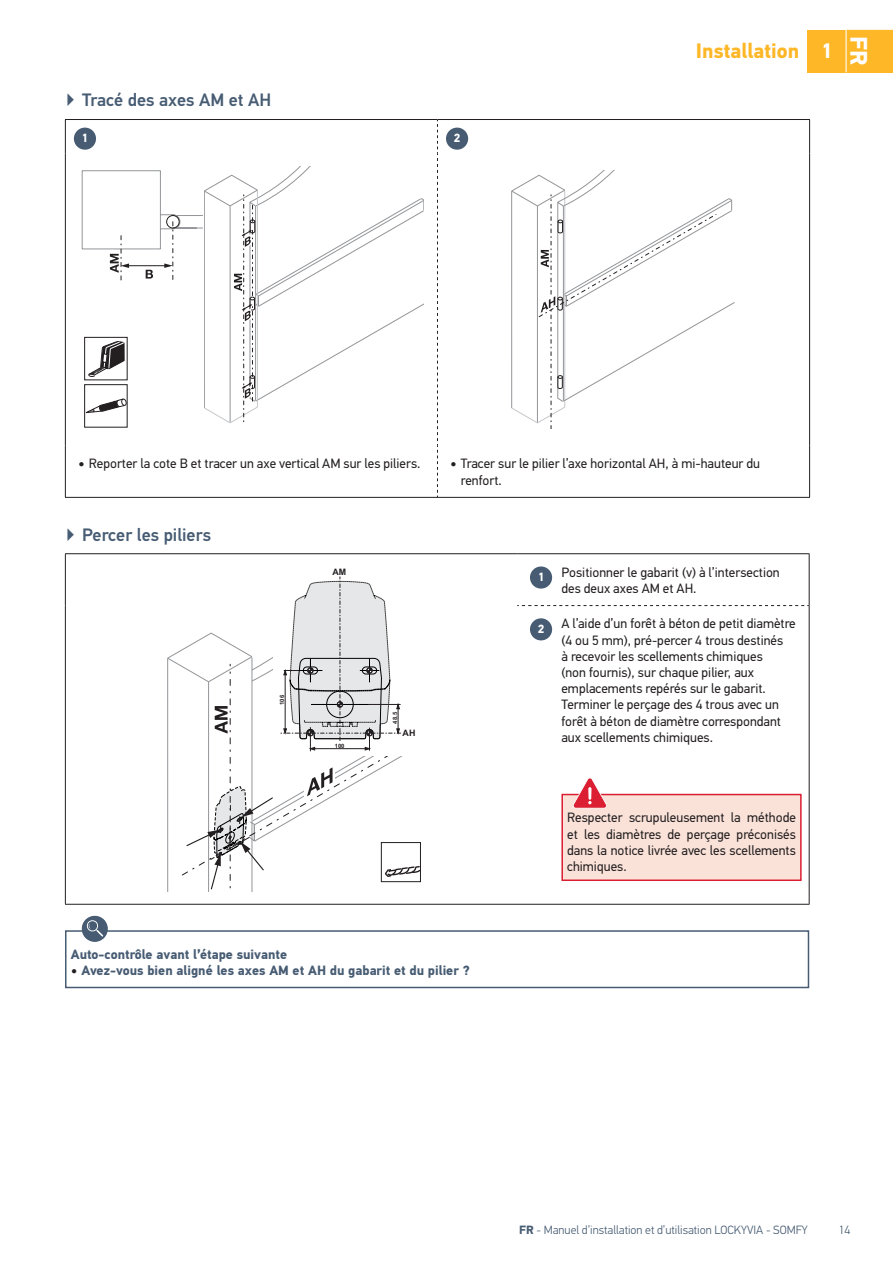
<style>
.page{position:relative;width:893px;height:1263px;background:#fff}
.page>*{position:absolute;margin:0;border:0;box-sizing:border-box;transform-origin:0 0}
.t1{font:700 24px "PF Din Text Pro";color:#fff}
.t2{font:700 21px "PF Din Text Pro";color:#fdb727}
.t3{font:700 21px "PF Din Text Pro";color:#fff}
.t4{font:500 18px "PF Din Text Pro";color:#475c73}
.t5{font:13.5px/16.2px "PF Din Text Pro";color:#231f20}
.t6{font:700 13.5px "PF Din Text Pro";color:#475c73}
.t7{font:300 12px "PF Din Text Pro";color:#475c73}
.t8{font:700 12px "PF Din Text Pro";color:#fff}
.t9{font:700 8.85px "Arial";color:#231f20}
.t10{font:700 5.85px "Arial";color:#231f20}
.s1{font-weight:700}
.s2{color:#231f20}
</style>
<div class="page">
<div style="left:808px;top:30px;width:85px;height:42px;background:#fdb727"></div>
<svg style="left:846px;top:30px;width:1px;height:42px"></svg>
<hr style="left:845px;top:30px;width:1px;height:42px;background:#fff">
<hr style="left:65px;top:154px;width:1px;height:292px;background:#231f20">
<hr style="left:809px;top:154px;width:1px;height:292px;background:#231f20">
<hr style="left:65px;top:446px;width:1px;height:51px;background:#231f20">
<hr style="left:809px;top:446px;width:1px;height:51px;background:#231f20">
<hr style="left:65px;top:497px;width:745px;height:1px;background:#231f20">
<hr style="left:65px;top:119px;width:372px;height:1px;background:#231f20">
<hr style="left:65px;top:120px;width:1px;height:34px;background:#231f20">
<hr style="left:437px;top:119px;width:373px;height:1px;background:#231f20">
<hr style="left:809px;top:120px;width:1px;height:34px;background:#231f20">
<svg style="left:437px;top:120px;width:1px;height:377px"></svg>
<div style="left:74px;top:128px;width:22px;height:22px;background:#475c73;border-radius:50%"></div>
<div style="left:446px;top:128px;width:22px;height:22px;background:#475c73;border-radius:50%"></div>
<svg style="left:82px;top:166px;width:342px;height:259px"></svg>
<svg style="left:511px;top:171px;width:224px;height:257px"></svg>
<hr style="left:65px;top:553px;width:452px;height:1px;background:#231f20">
<hr style="left:65px;top:554px;width:1px;height:52px;background:#231f20">
<hr style="left:517px;top:553px;width:292px;height:1px;background:#231f20">
<hr style="left:809px;top:554px;width:1px;height:52px;background:#231f20">
<hr style="left:65px;top:606px;width:1px;height:298px;background:#231f20">
<hr style="left:809px;top:606px;width:1px;height:298px;background:#231f20">
<hr style="left:65px;top:904px;width:744px;height:1px;background:#231f20">
<svg style="left:517px;top:605px;width:292px;height:1px"></svg>
<svg style="left:167px;top:577px;width:255px;height:328px"></svg>
<div style="left:530px;top:566px;width:22px;height:23px;background:#475c73;border-radius:50%"></div>
<div style="left:530px;top:618px;width:22px;height:22px;background:#475c73;border-radius:50%"></div>
<div style="left:562px;top:795px;width:239px;height:85px;background:#fae2d9"></div>
<div style="left:561px;top:794px;width:240px;height:87px;border:2px solid #db1e32"></div>
<svg style="left:573px;top:778px;width:34px;height:31px"></svg>
<div style="left:65px;top:930px;width:744px;height:58px;border:2px solid #475c73"></div>
<svg style="left:81px;top:916px;width:28px;height:26px"></svg>
<h3 class="t4" style="left:82px;top:93px;width:191px">Tracé des axes AM et AH</h3>
<p class="t8" style="left:82px;top:134px;width:8px">1</p>
<p class="t8" style="left:454px;top:134px;width:8px">2</p>
<h2 class="t2" style="left:696px;top:43px;width:105px">Installation</h2>
<h2 class="t3" style="left:821px;top:43px;width:13px">1</h2>
<h1 class="t1" style="left:868px;top:36px;width:31px;rotate:90deg">FR</h1>
<p class="t5" style="left:78px;top:457px;width:344px"><span class="s1">•</span> Reporter la cote B et tracer un axe vertical AM sur les piliers.</p>
<p class="t5" style="left:461px;top:457px;width:301px;text-indent:-11px"><span class="s1">•</span> Tracer sur le pilier l’axe horizontal AH, à mi-hauteur du renfort.</p>
<h3 class="t4" style="left:82px;top:527px;width:131px">Percer les piliers</h3>
<p class="t9" style="left:332px;top:568px;width:15px">AM</p>
<p class="t10" style="left:280px;top:705px;width:11px;rotate:-90deg">106</p>
<p class="t10" style="left:335px;top:743px;width:11px">100</p>
<p class="t10" style="left:393px;top:724px;width:13px;rotate:-90deg">48.5</p>
<p class="t9" style="left:403px;top:729px;width:14px">AH</p>
<p class="t6" style="left:71px;top:949px;width:218px">Auto-contrôle avant l’étape suivante</p>
<p class="t6" style="left:71px;top:965px;width:401px"><span class="s2">•</span> Avez-vous bien aligné les axes AM et AH du gabarit et du pilier ?</p>
<p class="t8" style="left:538px;top:573px;width:8px">1</p>
<p class="t5" style="left:561px;top:565px;width:220px">Positionner le gabarit (v) à l’intersection des deux axes AM et AH.</p>
<p class="t8" style="left:538px;top:624px;width:8px">2</p>
<p class="t5" style="left:561px;top:617px;width:236px">A l’aide d’un forêt à béton de petit diamètre (4 ou 5 mm), pré-percer 4 trous destinés<br>à recevoir les scellements chimiques<br>(non fournis), sur chaque pilier, aux emplacements repérés sur le gabarit.<br>Terminer le perçage des 4 trous avec un forêt à béton de diamètre correspondant aux scellements chimiques.</p>
<p class="t5" style="left:567px;top:811px;width:230px;text-align:justify">Respecter scrupuleusement la méthode et les diamètres de perçage préconisés dans la notice livrée avec les scellements chimiques.</p>
<p class="t7" style="left:519px;top:1225px;width:290px"><span class="s1">FR</span> - Manuel d’installation et d’utilisation LOCKYVIA - SOMFY</p>
<p class="t7" style="left:839px;top:1225px;width:13px">14</p>
</div>
